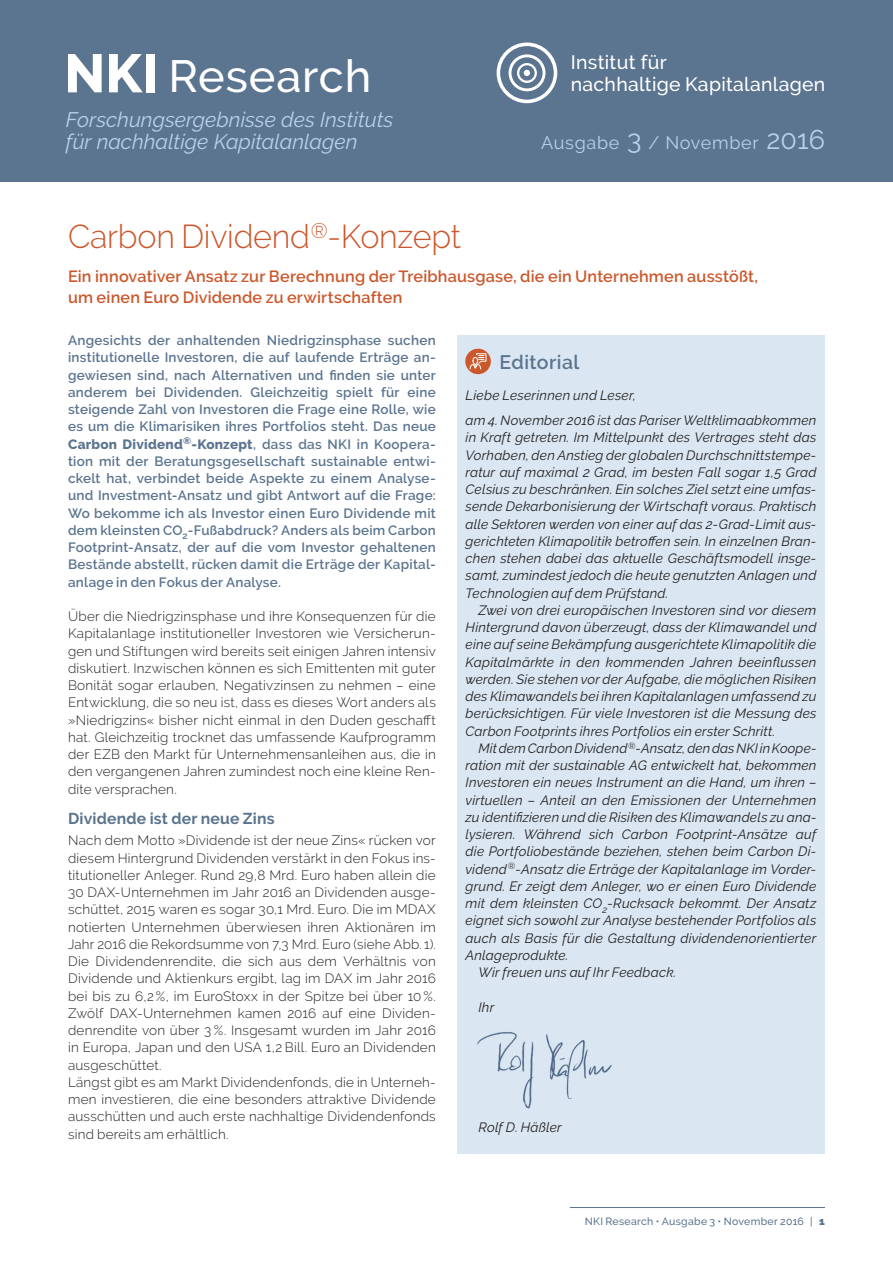
<style>
.page{position:relative;width:893px;height:1263px;background:#fff}
.page>*{position:absolute;margin:0;border:0;box-sizing:border-box;transform-origin:0 0}
.t1{font:500 45px "Raleway";letter-spacing:.02em;color:#fff}
.t2{font:300 33px "Raleway";letter-spacing:-.01em;color:#cb572b}
.t3{font:italic 21px/22.5px "Raleway";color:#bad1e8}
.t4{font:600 19.5px "Raleway";letter-spacing:.025em;color:#5b748f}
.t5{font:500 19.35px/21.8px "Raleway";letter-spacing:.015em;color:#fff}
.t6{font:18px "Raleway";letter-spacing:.04em;color:#bad1e8}
.t7{font:600 16.2px/21px "Raleway";letter-spacing:.01em;color:#cb572b}
.t8{font:700 15.75px "Raleway";letter-spacing:.015em;color:#5b748f}
.t9{font:italic 13.5px/17.2px "Raleway";letter-spacing:.015em;color:#231f20;text-align:justify}
.t10{font:300 13.5px/17.2px "Raleway";letter-spacing:.02em;color:#231f20;text-align:justify}
.t11{font:600 13.5px/17.2px "Raleway";letter-spacing:.02em;color:#5b748f;text-align:justify}
.t12{font:500 10.5px "Raleway";letter-spacing:.03em;color:#5b748f}
.s1{font-weight:800;font-size:54px}
.s2{font-size:27px}
.s3{font-weight:800}
.s4{font-weight:900}
</style>
<div class="page">
<hr style="left:570px;top:1207px;width:255px;height:1px;background:#5b748f">
<div style="left:0;top:0;width:893px;height:182px;background:#5b748f"></div>
<svg style="left:497px;top:43px;width:60px;height:60px"></svg>
<div style="left:457px;top:335px;width:368px;height:819px;background:#dae7f3"></div>
<div style="left:465px;top:349px;width:26px;height:25px;background:#cb572b;border-radius:50%"></div>
<svg style="left:469px;top:353px;width:18px;height:20px"></svg>
<img style="left:476px;top:1032px;width:136px;height:77px">
<h1 class="t1" style="left:64px;top:50px;width:308px"><span class="s1">NKI</span> Research</h1>
<h3 class="t5" style="left:571px;top:51px;width:256px">Institut für<br>nachhaltige Kapitalanlagen</h3>
<h3 class="t3" style="left:66px;top:108px;width:329px">Forschungsergebnisse des Instituts für nachhaltige Kapitalanlagen</h3>
<h3 class="t6" style="left:541px;top:133px;width:285px">Ausgabe <span class="s2">3</span> / November <span class="s2">2016</span></h3>
<h2 class="t2" style="left:68px;top:217px;width:394px">Carbon Dividend<sup>®</sup>-Konzept</h2>
<p class="t7" style="left:68px;top:266px;width:692px">Ein innovativer Ansatz zur Berechnung der Treibhausgase, die ein Unternehmen ausstößt, um einen Euro Dividende zu erwirtschaften</p>
<p class="t11" style="left:68px;top:332px;width:369px">Angesichts der anhaltenden Niedrigzinsphase suchen institutionelle Investoren, die auf laufende Erträge an&shy;gewiesen sind, nach Alternativen und finden sie unter anderem bei Dividenden. Gleichzeitig spielt für eine steigende Zahl von Investoren die Frage eine Rolle, wie es um die Klimarisiken ihres Portfolios steht. Das neue <span class="s3">Carbon Dividend</span><sup>®</sup><span class="s3">-Konzept</span>, dass das NKI in Koopera&shy;tion mit der Beratungsgesellschaft sustainable entwi&shy;ckelt hat, verbindet beide Aspekte zu einem Analyse&shy;und Investment-Ansatz und gibt Antwort auf die Frage:<br>Wo bekomme ich als Investor einen Euro Dividende mit dem kleinsten CO<sub>2</sub>-Fußabdruck? Anders als beim Carbon Footprint-Ansatz, der auf die vom Investor gehaltenen Bestände abstellt, rücken damit die Erträge der Kapital&shy;anlage in den Fokus der Analyse.</p>
<p class="t10" style="left:68px;top:608px;width:369px">Über die Niedrigzinsphase und ihre Konsequenzen für die Kapitalanlage institutioneller Investoren wie Versicherun&shy;gen und Stiftungen wird bereits seit einigen Jahren intensiv diskutiert. Inzwischen können es sich Emittenten mit guter Bonität sogar erlauben, Negativzinsen zu nehmen – eine Entwicklung, die so neu ist, dass es dieses Wort anders als »Niedrigzins« bisher nicht einmal in den Duden geschafft hat. Gleichzeitig trocknet das umfassende Kaufprogramm der EZB den Markt für Unternehmensanleihen aus, die in den vergangenen Jahren zumindest noch eine kleine Ren&shy;dite versprachen.</p>
<p class="t8" style="left:68px;top:809px;width:208px">Dividende ist der neue Zins</p>
<p class="t10" style="left:68px;top:832px;width:369px;text-align:left">Nach dem Motto »Dividende ist der neue Zins« rücken vor diesem Hintergrund Dividenden verstärkt in den Fokus ins&shy;titutioneller Anleger. Rund 29,8 Mrd. Euro haben allein die 30 DAX-Unternehmen im Jahr 2016 an Dividenden ausge&shy;schüttet, 2015 waren es sogar 30,1 Mrd. Euro. Die im MDAX notierten Unternehmen überwiesen ihren Aktionären im Jahr 2016 die Rekordsumme von 7,3 Mrd. Euro (siehe Abb. 1).<br>Die Dividendenrendite, die sich aus dem Verhältnis von Dividende und Aktienkurs ergibt, lag im DAX im Jahr 2016 bei bis zu 6,2%, im EuroStoxx in der Spitze bei über 10%.<br>Zwölf DAX-Unternehmen kamen 2016 auf eine Dividen&shy;denrendite von über 3 %. Insgesamt wurden im Jahr 2016 in Europa, Japan und den USA 1,2 Bill. Euro an Dividenden ausgeschüttet.<br>Längst gibt es am Markt Dividendenfonds, die in Unterneh&shy;men investieren, die eine besonders attraktive Dividende ausschütten und auch erste nachhaltige Dividendenfonds sind bereits am erhältlich.</p>
<h3 class="t4" style="left:500px;top:351px;width:81px">Editorial</h3>
<p class="t9" style="left:466px;top:382px;width:352px;line-height:25.5px">Liebe Leserinnen und Leser,<br>am 4. November 2016 ist das Pariser Weltklimaabkommen</p>
<p class="t9" style="left:466px;top:429px;width:352px">in Kraft getreten. Im Mittelpunkt des Vertrages steht das Vorhaben, den Anstieg der globalen Durchschnittstempe&shy;ratur auf maximal 2 Grad, im besten Fall sogar 1,5 Grad Celsius zu beschränken. Ein solches Ziel setzt eine umfas&shy;sende Dekarbonisierung der Wirtschaft voraus. Praktisch alle Sektoren werden von einer auf das 2-Grad-Limit aus&shy;gerichteten Klimapolitik betroffen sein. In einzelnen Bran&shy;chen stehen dabei das aktuelle Geschäftsmodell insge&shy;samt, zumindest jedoch die heute genutzten Anlagen und Technologien auf dem Prüfstand.</p>
<p class="t9" style="left:466px;top:601px;width:352px;text-indent:13px">Zwei von drei europäischen Investoren sind vor diesem Hintergrund davon überzeugt, dass der Klimawandel und eine auf seine Bekämpfung ausgerichtete Klimapolitik die Kapitalmärkte in den kommenden Jahren beeinflussen werden. Sie stehen vor der Aufgabe, die möglichen Risiken des Klimawandels bei ihren Kapitalanlagen umfassend zu berücksichtigen. Für viele Investoren ist die Messung des Carbon Footprints ihres Portfolios ein erster Schritt.</p>
<p class="t9" style="left:478px;top:739px;width:340px">Mit dem Carbon Dividend<sup>®</sup>-Ansatz, den das NKI in Koope-</p>
<p class="t9" style="left:466px;top:757px;width:352px">ration mit der sustainable AG entwickelt hat, bekommen</p>
<p class="t9" style="left:466px;top:774px;width:352px">Investoren ein neues Instrument an die Hand, um ihren –</p>
<p class="t9" style="left:466px;top:791px;width:352px">virtuellen – Anteil an den Emissionen der Unternehmen</p>
<p class="t9" style="left:466px;top:808px;width:352px">zu identifizieren und die Risiken des Klimawandels zu ana-</p>
<p class="t9" style="left:466px;top:826px;width:352px">lysieren. Während sich Carbon Footprint-Ansätze auf</p>
<p class="t9" style="left:466px;top:843px;width:351px">die Portfoliobestände beziehen, stehen beim Carbon Di-</p>
<p class="t9" style="left:466px;top:860px;width:352px">vidend<sup>®</sup>-Ansatz die Erträge der Kapitalanlage im Vorder-</p>
<p class="t9" style="left:466px;top:877px;width:352px">grund. Er zeigt dem Anleger, wo er einen Euro Dividende</p>
<p class="t9" style="left:466px;top:895px;width:352px">mit dem kleinsten CO<sub>2</sub>-Rucksack bekommt. Der Ansatz</p>
<p class="t9" style="left:466px;top:912px;width:352px">eignet sich sowohl zur Analyse bestehender Portfolios als</p>
<p class="t9" style="left:466px;top:929px;width:352px">auch als Basis für die Gestaltung dividendenorientierter</p>
<p class="t9" style="left:466px;top:946px;width:104px">Anlageprodukte.</p>
<p class="t9" style="left:478px;top:964px;width:200px">Wir freuen uns auf Ihr Feedback.</p>
<p class="t9" style="left:478px;top:998px;width:17px">Ihr</p>
<p class="t9" style="left:478px;top:1119px;width:85px">Rolf D. Häßler</p>
<p class="t12" style="left:585px;top:1215px;width:242px">NKI Research • Ausgabe 3 • November 2016 | <span class="s4">1</span></p>
</div>
